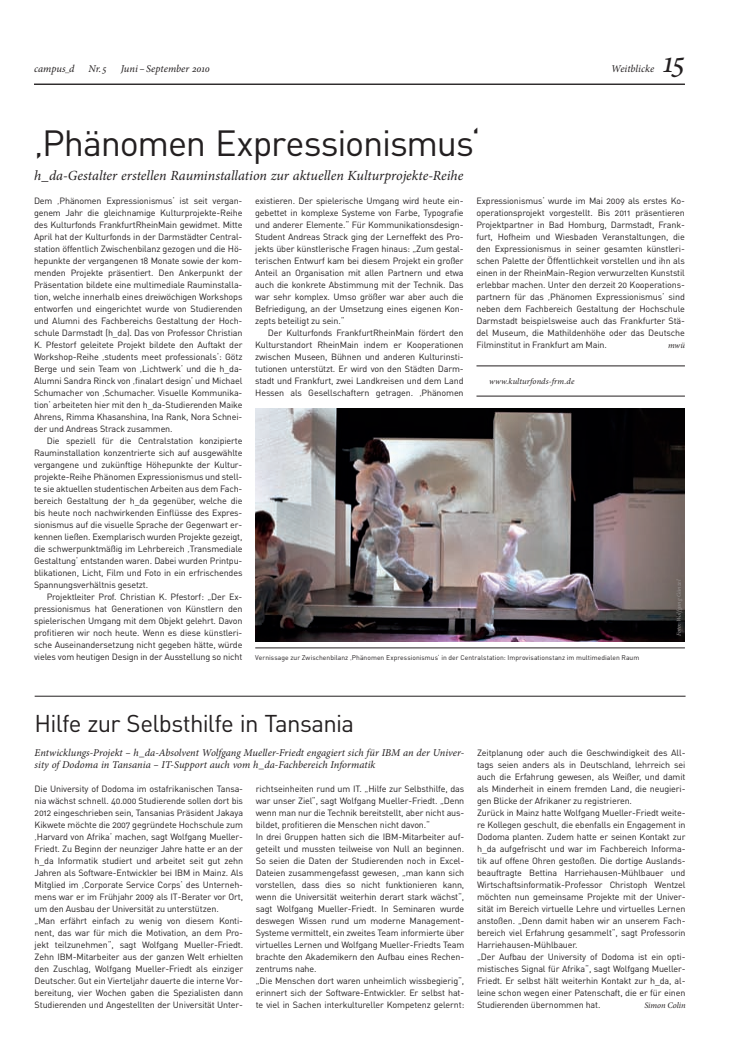
<style>
.page{position:relative;width:736px;height:1063px;background:#fff}
.page>*{position:absolute;margin:0;border:0;box-sizing:border-box;transform-origin:0 0}
.t1{font:36px "DINOT";letter-spacing:-.035em;color:#231f20}
.t2{font:italic 32px "Minion Pro";color:#231f20}
.t3{font:24px "DINOT";letter-spacing:-.03em;color:#231f20}
.t4{font:italic 14px "Minion Pro";color:#231f20}
.t5{font:italic 10.4px/12px "Minion Pro";color:#231f20}
.t6{font:9px/12px "DINOT";letter-spacing:-.015em;color:#231f20;text-align:justify}
.t7{font:italic 8.5px "Minion Pro";letter-spacing:.01em;color:#231f20}
.t8{font:italic 8.5px "Minion Pro";letter-spacing:-.01em;color:#231f20}
.t9{font:6.8px "DINOT";letter-spacing:.005em;color:#231f20}
.t10{font:italic 6px "Minion Pro";letter-spacing:.02em;color:#9d9998}
</style>
<div class="page">
<hr style="left:34px;top:84px;width:651px;height:1px;background:#231f20">
<img style="left:255px;top:408px;width:430px;height:234px">
<hr style="left:255px;top:648px;width:430px;height:1px;background:#231f20">
<hr style="left:35px;top:696px;width:650px;height:1px;background:#231f20">
<hr style="left:476px;top:366px;width:209px;height:1px;background:#231f20">
<hr style="left:476px;top:396px;width:209px;height:1px;background:#231f20">
<p class="t5" style="left:34px;top:63px;width:42px">campus d</p>
<p class="t5" style="left:89px;top:63px;width:20px">Nr.5</p>
<p class="t5" style="left:121px;top:63px;width:90px">Juni – September 2010</p>
<p class="t5" style="left:611px;top:63px;width:45px">Weitblicke</p>
<h2 class="t2" style="left:663px;top:40px;width:23px">15</h2>
<h1 class="t1" style="left:34px;top:119px;width:448px">‚Phänomen Expressionismus‘</h1>
<h3 class="t4" style="left:34px;top:166px;width:431px">h_da-Gestalter erstellen Rauminstallation zur aktuellen Kulturprojekte-Reihe</h3>
<p class="t6" style="left:34px;top:194px;width:210px">Dem ‚Phänomen Expressionismus‘ ist seit vergan&shy;genem Jahr die gleichnamige Kulturprojekte-Reihe des Kulturfonds FrankfurtRheinMain gewidmet. Mitte April hat der Kulturfonds in der Darmstädter Central&shy;station öffentlich Zwischenbilanz gezogen und die Hö&shy;hepunkte der vergangenen 18 Monate sowie der kom&shy;menden Projekte präsentiert. Den Ankerpunkt der Präsentation bildete eine multimediale Rauminstalla&shy;tion, welche innerhalb eines dreiwöchigen Workshops entworfen und eingerichtet wurde von Studierenden und Alumni des Fachbereichs Gestaltung der Hoch&shy;schule Darmstadt (h_da). Das von Professor Christian K. Pfestorf geleitete Projekt bildete den Auftakt der Workshop-Reihe ‚students meet professionals‘: Götz Berge und sein Team von ‚Lichtwerk‘ und die h_da-Alumni Sandra Rinck von ‚finalart design‘ und Michael Schumacher von ‚Schumacher. Visuelle Kommunika&shy;tion‘ arbeiteten hier mit den h_da-Studierenden Maike Ahrens, Rimma Khasanshina, Ina Rank, Nora Schnei&shy;der und Andreas Strack zusammen.</p>
<p class="t6" style="left:34px;top:434px;width:210px;text-indent:13px">Die speziell für die Centralstation konzipierte Rauminstallation konzentrierte sich auf ausgewählte vergangene und zukünftige Höhepunkte der Kultur&shy;projekte-Reihe Phänomen Expressionismus und stell&shy;te sie aktuellen studentischen Arbeiten aus dem Fach&shy;bereich Gestaltung der h_da gegenüber, welche die bis heute noch nachwirkenden Einflüsse des Expres&shy;sionismus auf die visuelle Sprache der Gegenwart er&shy;kennen ließen. Exemplarisch wurden Projekte gezeigt, die schwerpunktmäßig im Lehrbereich ‚Transmediale Gestaltung‘ entstanden waren. Dabei wurden Printpu&shy;blikationen, Licht, Film und Foto in ein erfrischendes Spannungsverhältnis gesetzt.</p>
<p class="t6" style="left:34px;top:590px;width:210px;text-indent:13px">Projektleiter Prof. Christian K. Pfestorf: „Der Ex&shy;pressionismus hat Generationen von Künstlern den spielerischen Umgang mit dem Objekt gelehrt. Davon profitieren wir noch heute. Wenn es diese künstleri&shy;sche Auseinandersetzung nicht gegeben hätte, würde vieles vom heutigen Design in der Ausstellung so nicht</p>
<p class="t6" style="left:476px;top:194px;width:210px">Expressionismus‘ wurde im Mai 2009 als erstes Ko&shy;operationsprojekt vorgestellt. Bis 2011 präsentieren Projektpartner in Bad Homburg, Darmstadt, Frank&shy;furt, Hofheim und Wiesbaden Veranstaltungen, die den Expressionismus in seiner gesamten künstleri&shy;schen Palette der Öffentlichkeit vorstellen und ihn als einen in der RheinMain-Region verwurzelten Kunststil erlebbar machen. Unter den derzeit 20 Kooperations&shy;partnern für das ‚Phänomen Expressionismus‘ sind neben dem Fachbereich Gestaltung der Hochschule Darmstadt beispielsweise auch das Frankfurter Stä&shy;del Museum, die Mathildenhöhe oder das Deutsche Filminstitut in Frankfurt am Main.</p>
<p class="t6" style="left:255px;top:194px;width:210px">existieren. Der spielerische Umgang wird heute ein&shy;gebettet in komplexe Systeme von Farbe, Typografie und anderer Elemente.“ Für Kommunikationsdesign-Student Andreas Strack ging der Lerneffekt des Pro&shy;jekts über künstlerische Fragen hinaus: „Zum gestal&shy;terischen Entwurf kam bei diesem Projekt ein großer Anteil an Organisation mit allen Partnern und etwa auch die konkrete Abstimmung mit der Technik. Das war sehr komplex. Umso größer war aber auch die Befriedigung, an der Umsetzung eines eigenen Kon&shy;zepts beteiligt zu sein.“</p>
<p class="t6" style="left:255px;top:326px;width:210px;text-indent:13px">Der Kulturfonds FrankfurtRheinMain fördert den Kulturstandort RheinMain indem er Kooperationen zwischen Museen, Bühnen und anderen Kulturinsti&shy;tutionen unterstützt. Er wird von den Städten Darm&shy;stadt und Frankfurt, zwei Landkreisen und dem Land Hessen als Gesellschaftern getragen. ‚Phänomen</p>
<p class="t7" style="left:668px;top:339px;width:18px">mwü</p>
<p class="t7" style="left:489px;top:375px;width:87px">www.kulturfonds-frm.de</p>
<p class="t10" style="left:674px;top:636px;width:58px;rotate:-90deg">Foto: Wolfgang Günzel</p>
<p class="t9" style="left:255px;top:653px;width:385px">Vernissage zur Zwischenbilanz ‚Phänomen Expressionismus‘ in der Centralstation: Improvisationstanz im multimedialen Raum</p>
<h3 class="t3" style="left:35px;top:707px;width:321px">Hilfe zur Selbsthilfe in Tansania</h3>
<p class="t5" style="left:35px;top:747px;width:431px">Entwicklungs-Projekt – h_da-Absolvent Wolfgang Mueller-Friedt engagiert sich für IBM an der Univer&shy;sity of Dodoma in Tansania – IT-Support auch vom h_da-Fachbereich Informatik</p>
<p class="t6" style="left:35px;top:782px;width:210px;text-align:left">Die University of Dodoma im ostafrikanischen Tansa&shy;nia wächst schnell. 40.000 Studierende sollen dort bis 2012 eingeschrieben sein, Tansanias Präsident Jakaya Kikwete möchte die 2007 gegründete Hochschule zum ‚Harvard von Afrika‘ machen, sagt Wolfgang Mueller-Friedt. Zu Beginn der neunziger Jahre hatte er an der h_da Informatik studiert und arbeitet seit gut zehn Jahren als Software-Entwickler bei IBM in Mainz. Als Mitglied im ‚Corporate Service Corps‘ des Unterneh&shy;mens war er im Frühjahr 2009 als IT-Berater vor Ort, um den Ausbau der Universität zu unterstützen.<br>„Man erfährt einfach zu wenig von diesem Konti&shy;nent, das war für mich die Motivation, an dem Pro&shy;jekt teilzunehmen“, sagt Wolfgang Mueller-Friedt.<br>Zehn IBM-Mitarbeiter aus der ganzen Welt erhielten den Zuschlag, Wolfgang Mueller-Friedt als einziger Deutscher. Gut ein Vierteljahr dauerte die interne Vor&shy;bereitung, vier Wochen gaben die Spezialisten dann Studierenden und Angestellten der Universität Unter-</p>
<p class="t6" style="left:256px;top:782px;width:210px;text-align:left">richtseinheiten rund um IT. „Hilfe zur Selbsthilfe, das war unser Ziel“, sagt Wolfgang Mueller-Friedt. „Denn wenn man nur die Technik bereitstellt, aber nicht aus&shy;bildet, profitieren die Menschen nicht davon.“<br>In drei Gruppen hatten sich die IBM-Mitarbeiter auf&shy;geteilt und mussten teilweise von Null an beginnen.<br>So seien die Daten der Studierenden noch in Excel-Dateien zusammengefasst gewesen, „man kann sich vorstellen, dass dies so nicht funktionieren kann, wenn die Universität weiterhin derart stark wächst“, sagt Wolfgang Mueller-Friedt. In Seminaren wurde deswegen Wissen rund um moderne Management-Systeme vermittelt, ein zweites Team informierte über virtuelles Lernen und Wolfgang Mueller-Friedts Team brachte den Akademikern den Aufbau eines Rechen&shy;zentrums nahe.<br>„Die Menschen dort waren unheimlich wissbegierig“, erinnert sich der Software-Entwickler. Er selbst hat&shy;te viel in Sachen interkultureller Kompetenz gelernt:</p>
<p class="t6" style="left:477px;top:746px;width:210px;text-align:left">Zeitplanung oder auch die Geschwindigkeit des All&shy;tags seien anders als in Deutschland, lehrreich sei auch die Erfahrung gewesen, als Weißer, und damit als Minderheit in einem fremden Land, die neugieri&shy;gen Blicke der Afrikaner zu registrieren.<br>Zurück in Mainz hatte Wolfgang Mueller-Friedt weite&shy;re Kollegen geschult, die ebenfalls ein Engagement in Dodoma planten. Zudem hatte er seinen Kontakt zur h_da aufgefrischt und war im Fachbereich Informa&shy;tik auf offene Ohren gestoßen. Die dortige Auslands&shy;beauftragte Bettina Harriehausen-Mühlbauer und Wirtschaftsinformatik-Professor Christoph Wentzel möchten nun gemeinsame Projekte mit der Univer&shy;sität im Bereich virtuelle Lehre und virtuelles Lernen anstoßen. „Denn damit haben wir an unserem Fach&shy;bereich viel Erfahrung gesammelt“, sagt Professorin Harriehausen-Mühlbauer.<br>„Der Aufbau der University of Dodoma ist ein opti&shy;mistisches Signal für Afrika“, sagt Wolfgang Mueller-Friedt. Er selbst hält weiterhin Kontakt zur h_da, al&shy;leine schon wegen einer Patenschaft, die er für einen Studierenden übernommen hat.</p>
<p class="t8" style="left:644px;top:999px;width:43px">Simon Colin</p>
</div>
